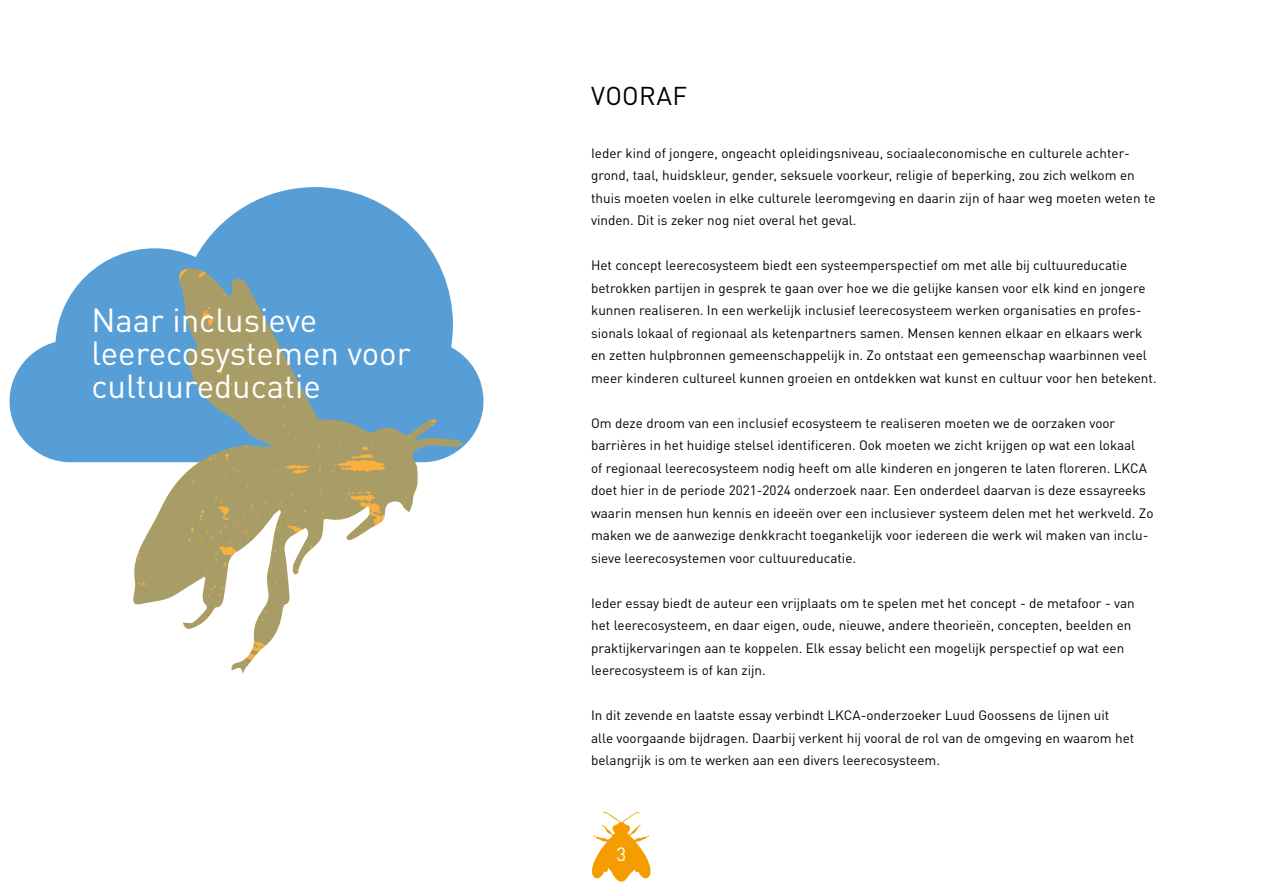
<style>
.page{position:relative;width:1263px;height:893px;background:#fff}
.page>*{position:absolute;margin:0;border:0;box-sizing:border-box;transform-origin:0 0}
.t1{font:33px "DINOT";color:#fff}
.KOP_VOORAF{font:25.5px "DINOT";letter-spacing:.02em;color:#000}
.t2{font:18.9px "DINOT";color:#fff}
.PLAT{font:13.5px/22.5px "DINOT";color:#000}
</style>
<div class="page">
<svg style="left:592px;top:812px;width:59px;height:70px"></svg>
<svg style="left:10px;top:187px;width:474px;height:275px;fill:#579ed6"></svg>
<svg style="left:133px;top:268px;width:330px;height:14px;background:#68a3ce"></svg>
<img style="left:133px;top:282px;width:330px;height:392px">
<p class="t1" style="left:91px;top:300px;width:228px">Naar inclusieve</p>
<p class="t1" style="left:91px;top:333px;width:321px">leerecosystemen voor</p>
<p class="t1" style="left:91px;top:366px;width:231px">cultuureducatie</p>
<h3 class="KOP_VOORAF" style="left:591px;top:79px;width:98px">VOORAF</h3>
<p class="PLAT" style="left:591px;top:141px;width:566px">Ieder kind of jongere, ongeacht opleidingsniveau, sociaaleconomische en culturele achter&shy;grond, taal, huidskleur, gender, seksuele voorkeur, religie of beperking, zou zich welkom en thuis moeten voelen in elke culturele leeromgeving en daarin zijn of haar weg moeten weten te vinden. Dit is zeker nog niet overal het geval.</p>
<p class="PLAT" style="left:591px;top:254px;width:567px">Het concept leerecosysteem biedt een systeemperspectief om met alle bij cultuureducatie betrokken partijen in gesprek te gaan over hoe we die gelijke kansen voor elk kind en jongere kunnen realiseren. In een werkelijk inclusief leerecosysteem werken organisaties en profes&shy;sionals lokaal of regionaal als ketenpartners samen. Mensen kennen elkaar en elkaars werk en zetten hulpbronnen gemeenschappelijk in. Zo ontstaat een gemeenschap waarbinnen veel meer kinderen cultureel kunnen groeien en ontdekken wat kunst en cultuur voor hen betekent.</p>
<p class="PLAT" style="left:591px;top:411px;width:564px">Om deze droom van een inclusief ecosysteem te realiseren moeten we de oorzaken voor barrières in het huidige stelsel identificeren. Ook moeten we zicht krijgen op wat een lokaal<br>of regionaal leerecosysteem nodig heeft om alle kinderen en jongeren te laten floreren. LKCA doet hier in de periode 2021-2024 onderzoek naar. Een onderdeel daarvan is deze essayreeks waarin mensen hun kennis en ideeën over een inclusiever systeem delen met het werkveld. Zo maken we de aanwezige denkkracht toegankelijk voor iedereen die werk wil maken van inclu&shy;sieve leerecosystemen voor cultuureducatie.</p>
<p class="PLAT" style="left:591px;top:591px;width:545px">Ieder essay biedt de auteur een vrijplaats om te spelen met het concept - de metafoor - van het leerecosysteem, en daar eigen, oude, nieuwe, andere theorieën, concepten, beelden en praktijkervaringen aan te koppelen. Elk essay belicht een mogelijk perspectief op wat een leerecosysteem is of kan zijn.</p>
<p class="PLAT" style="left:591px;top:704px;width:545px">In dit zevende en laatste essay verbindt LKCA-onderzoeker Luud Goossens de lijnen uit alle voorgaande bijdragen. Daarbij verkent hij vooral de rol van de omgeving en waarom het belangrijk is om te werken aan een divers leerecosysteem.</p>
<h3 class="t2" style="left:616px;top:843px;width:11px">3</h3>
</div>
